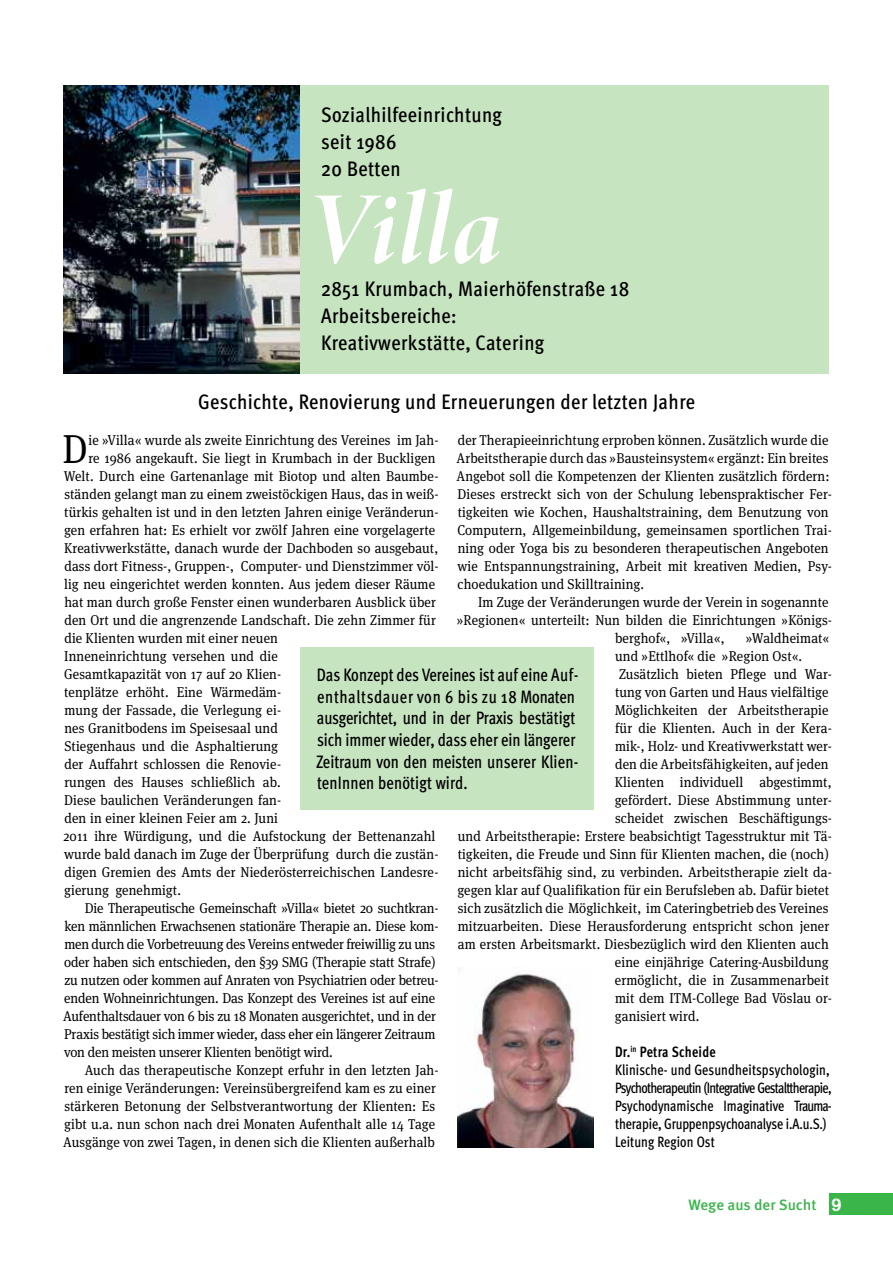
<style>
.page{position:relative;width:893px;height:1263px;background:#fff}
.page>*{position:absolute;margin:0;border:0;box-sizing:border-box;transform-origin:0 0}
.t1{font:103.5px "Minion Pro Bold It Disp";letter-spacing:.005em;color:#fff}
.t2{font:40.35px "Meta Serif OT";color:#000;scale:.93 1}
.t3{font:500 condensed 21px/27px "Meta OT";letter-spacing:.02em;color:#000}
.t4{font:500 condensed 18px/21.6px "Meta OT";color:#000;scale:.93 1}
.t5{font:500 condensed 15px/18px "Meta OT";letter-spacing:-.01em;color:#000;scale:.93 1}
.t6{font:500 15px "Meta OT";color:#39b54a}
.t7{font:14.25px/18px "Meta Serif OT";letter-spacing:.01em;color:#000;scale:.93 1}
.t8{font:14.25px "Meta Serif OT";letter-spacing:-.01em;color:#000;scale:.93 1}
.s1{font-weight:700}
.s2{font-family:"AG Book Stencil";font-weight:400;font-size:18px;color:#fff}
</style>
<div class="page">
<div style="left:829px;top:1194px;width:64px;height:21px;background:#39b54a"></div>
<div style="left:300px;top:647px;width:293px;height:163px;background:#c7e4c1"></div>
<div style="left:64px;top:85px;width:765px;height:289px;background:#c7e4c1"></div>
<img style="left:64px;top:85px;width:236px;height:289px">
<img style="left:457px;top:974px;width:136px;height:173px">
<h3 class="t3" style="left:321px;top:101px;width:182px">Sozialhilfeeinrichtung seit 1986<br>20 Betten</h3>
<h1 class="t1" style="left:306px;top:160px;width:197px">Villa</h1>
<h3 class="t3" style="left:321px;top:275px;width:310px">2851 Krumbach, Maierhöfenstraße 18<br>Arbeitsbereiche:<br>Kreativwerkstätte, Catering</h3>
<h3 class="t3" style="left:198px;top:388px;width:499px">Geschichte, Renovierung und Erneuerungen der letzten Jahre</h3>
<p class="t7" style="left:457px;top:431px;width:405px">der Therapieeinrichtung erproben können. Zusätzlich wurde die Arbeitstherapie durch das »Bausteinsystem« ergänzt: Ein breites Angebot soll die Kompetenzen der Klienten zusätzlich fördern:<br>Dieses erstreckt sich von der Schulung lebenspraktischer Fer&shy;tigkeiten wie Kochen, Haushaltstraining, dem Benutzung von Computern, Allgemeinbildung, gemeinsamen sportlichen Trai&shy;ning oder Yoga bis zu besonderen therapeutischen Angeboten wie Entspannungstraining, Arbeit mit kreativen Medien, Psy&shy;choedukation und Skilltraining.</p>
<p class="t7" style="left:478px;top:593px;width:378px">Im Zuge der Veränderungen wurde der Verein in sogenannte</p>
<p class="t7" style="left:457px;top:611px;width:405px">»Regionen« unterteilt: Nun bilden die Einrichtungen »Königs-</p>
<p class="t7" style="left:615px;top:629px;width:119px">berghof«, »Villa«,</p>
<p class="t7" style="left:746px;top:629px;width:91px">»Waldheimat«</p>
<p class="t7" style="left:615px;top:647px;width:203px">und »Ettlhof« die »Region Ost«.</p>
<p class="t7" style="left:619px;top:665px;width:230px">Zusätzlich bieten Pflege und War-</p>
<p class="t7" style="left:615px;top:683px;width:231px">tung von Garten und Haus vielfältige</p>
<p class="t7" style="left:615px;top:701px;width:231px">Möglichkeiten der Arbeitstherapie</p>
<p class="t7" style="left:615px;top:719px;width:235px">für die Klienten. Auch in der Kera-</p>
<p class="t7" style="left:615px;top:737px;width:235px">mik-, Holz- und Kreativwerkstatt wer-</p>
<p class="t7" style="left:615px;top:755px;width:231px">den die Arbeitsfähigkeiten, auf jeden</p>
<p class="t7" style="left:615px;top:773px;width:235px">Klienten individuell abgestimmt,</p>
<p class="t7" style="left:615px;top:791px;width:235px">gefördert. Diese Abstimmung unter-</p>
<p class="t7" style="left:615px;top:809px;width:235px">scheidet zwischen Beschäftigungs-</p>
<p class="t7" style="left:458px;top:827px;width:404px">und Arbeitstherapie: Erstere beabsichtigt Tagesstruktur mit Tä-</p>
<p class="t7" style="left:458px;top:845px;width:401px">tigkeiten, die Freude und Sinn für Klienten machen, die (noch)</p>
<p class="t7" style="left:458px;top:863px;width:404px">nicht arbeitsfähig sind, zu verbinden. Arbeitstherapie zielt da-</p>
<p class="t7" style="left:457px;top:881px;width:401px">gegen klar auf Qualifikation für ein Berufsleben ab. Dafür bietet</p>
<p class="t7" style="left:458px;top:899px;width:400px">sich zusätzlich die Möglichkeit, im Cateringbetrieb des Vereines</p>
<p class="t7" style="left:458px;top:917px;width:401px">mitzuarbeiten. Diese Herausforderung entspricht schon jener</p>
<p class="t7" style="left:458px;top:935px;width:400px">am ersten Arbeitsmarkt. Diesbezüglich wird den Klienten auch</p>
<p class="t7" style="left:615px;top:953px;width:232px">eine einjährige Catering-Ausbildung</p>
<p class="t7" style="left:615px;top:971px;width:232px">ermöglicht, die in Zusammenarbeit</p>
<p class="t7" style="left:615px;top:989px;width:235px">mit dem ITM-College Bad Vöslau or-</p>
<p class="t7" style="left:615px;top:1007px;width:92px">ganisiert wird.</p>
<p class="t5" style="left:615px;top:1042px;width:234px"><span class="s1">Dr.</span><sup>in</sup> <span class="s1">Petra Scheide<br></span>Klinische- und Gesundheitspsychologin, Psychotherapeutin (Integrative Gestalttherapie, Psychodynamische Imaginative Trauma&shy;therapie, Gruppenpsychoanalyse i.A.u.S.)<br>Leitung Region Ost</p>
<h2 class="t2" style="left:62px;top:426px;width:29px">D</h2>
<p class="t7" style="left:88px;top:432px;width:378px">ie »Villa« wurde als zweite Einrichtung des Vereines im Jah-</p>
<p class="t7" style="left:88px;top:450px;width:374px">re 1986 angekauft. Sie liegt in Krumbach in der Buckligen</p>
<p class="t7" style="left:64px;top:468px;width:404px">Welt. Durch eine Gartenanlage mit Biotop und alten Baumbe-</p>
<p class="t7" style="left:64px;top:486px;width:404px">ständen gelangt man zu einem zweistöckigen Haus, das in weiß-</p>
<p class="t7" style="left:64px;top:504px;width:404px">türkis gehalten ist und in den letzten Jahren einige Veränderun-</p>
<p class="t7" style="left:64px;top:522px;width:400px">gen erfahren hat: Es erhielt vor zwölf Jahren eine vorgelagerte</p>
<p class="t7" style="left:64px;top:540px;width:404px">Kreativwerkstätte, danach wurde der Dachboden so ausgebaut,</p>
<p class="t7" style="left:64px;top:558px;width:404px">dass dort Fitness-, Gruppen-, Computer- und Dienstzimmer völ-</p>
<p class="t7" style="left:64px;top:576px;width:400px">lig neu eingerichtet werden konnten. Aus jedem dieser Räume</p>
<p class="t7" style="left:64px;top:594px;width:401px">hat man durch große Fenster einen wunderbaren Ausblick über</p>
<p class="t7" style="left:64px;top:612px;width:401px">den Ort und die angrenzende Landschaft. Die zehn Zimmer für</p>
<p class="t7" style="left:64px;top:630px;width:231px">die Klienten wurden mit einer neuen</p>
<p class="t7" style="left:64px;top:648px;width:231px">Inneneinrichtung versehen und die</p>
<p class="t7" style="left:64px;top:666px;width:235px">Gesamtkapazität von 17 auf 20 Klien-</p>
<p class="t7" style="left:64px;top:684px;width:235px">tenplätze erhöht. Eine Wärmedäm-</p>
<p class="t7" style="left:64px;top:702px;width:235px">mung der Fassade, die Verlegung ei-</p>
<p class="t7" style="left:64px;top:720px;width:231px">nes Granitbodens im Speisesaal und</p>
<p class="t7" style="left:64px;top:738px;width:231px">Stiegenhaus und die Asphaltierung</p>
<p class="t7" style="left:64px;top:756px;width:235px">der Auffahrt schlossen die Renovie-</p>
<p class="t7" style="left:64px;top:774px;width:234px">rungen des Hauses schließlich ab.</p>
<p class="t7" style="left:64px;top:792px;width:235px">Diese baulichen Veränderungen fan-</p>
<p class="t7" style="left:64px;top:810px;width:231px">den in einer kleinen Feier am 2. Juni</p>
<p class="t7" style="left:64px;top:828px;width:401px">2011 ihre Würdigung, und die Aufstockung der Bettenanzahl</p>
<p class="t7" style="left:64px;top:846px;width:404px">wurde bald danach im Zuge der Überprüfung durch die zustän-</p>
<p class="t7" style="left:64px;top:864px;width:404px">digen Gremien des Amts der Niederösterreichischen Landesre-</p>
<p class="t7" style="left:64px;top:882px;width:127px">gierung genehmigt.</p>
<p class="t8" style="left:85px;top:900px;width:382px">Die Therapeutische Gemeinschaft »Villa« bietet 20 suchtkran-</p>
<p class="t8" style="left:64px;top:918px;width:404px">ken männlichen Erwachsenen stationäre Therapie an. Diese kom-</p>
<p class="t8" style="left:64px;top:936px;width:400px">men durch die Vorbetreuung des Vereins entweder freiwillig zu uns</p>
<p class="t8" style="left:64px;top:954px;width:401px">oder haben sich entschieden, den §39 SMG (Therapie statt Strafe)</p>
<p class="t8" style="left:64px;top:972px;width:404px">zu nutzen oder kommen auf Anraten von Psychiatrien oder betreu-</p>
<p class="t8" style="left:64px;top:990px;width:400px">enden Wohneinrichtungen. Das Konzept des Vereines ist auf eine</p>
<p class="t8" style="left:63px;top:1008px;width:402px">Aufenthaltsdauer von 6 bis zu 18 Monaten ausgerichtet, und in der</p>
<p class="t8" style="left:64px;top:1026px;width:401px">Praxis bestätigt sich immer wieder, dass eher ein längerer Zeitraum</p>
<p class="t8" style="left:64px;top:1044px;width:290px">von den meisten unserer Klienten benötigt wird.</p>
<p class="t7" style="left:85px;top:1062px;width:382px">Auch das therapeutische Konzept erfuhr in den letzten Jah-</p>
<p class="t7" style="left:64px;top:1080px;width:401px">ren einige Veränderungen: Vereinsübergreifend kam es zu einer</p>
<p class="t7" style="left:64px;top:1098px;width:400px">stärkeren Betonung der Selbstverantwortung der Klienten: Es</p>
<p class="t7" style="left:64px;top:1115px;width:400px">gibt u.a. nun schon nach drei Monaten Aufenthalt alle 14 Tage</p>
<p class="t7" style="left:63px;top:1133px;width:401px">Ausgänge von zwei Tagen, in denen sich die Klienten außerhalb</p>
<p class="t4" style="left:316px;top:663px;width:283px">Das Konzept des Vereines ist auf eine Auf&shy;enthaltsdauer von 6 bis zu 18 Monaten ausgerichtet, und in der Praxis bestätigt sich immer wieder, dass eher ein längerer Zeitraum von den meisten unserer Klien&shy;tenInnen benötigt wird.</p>
<p class="t6" style="left:688px;top:1196px;width:154px">Wege aus der Sucht <span class="s2">9</span></p>
</div>
